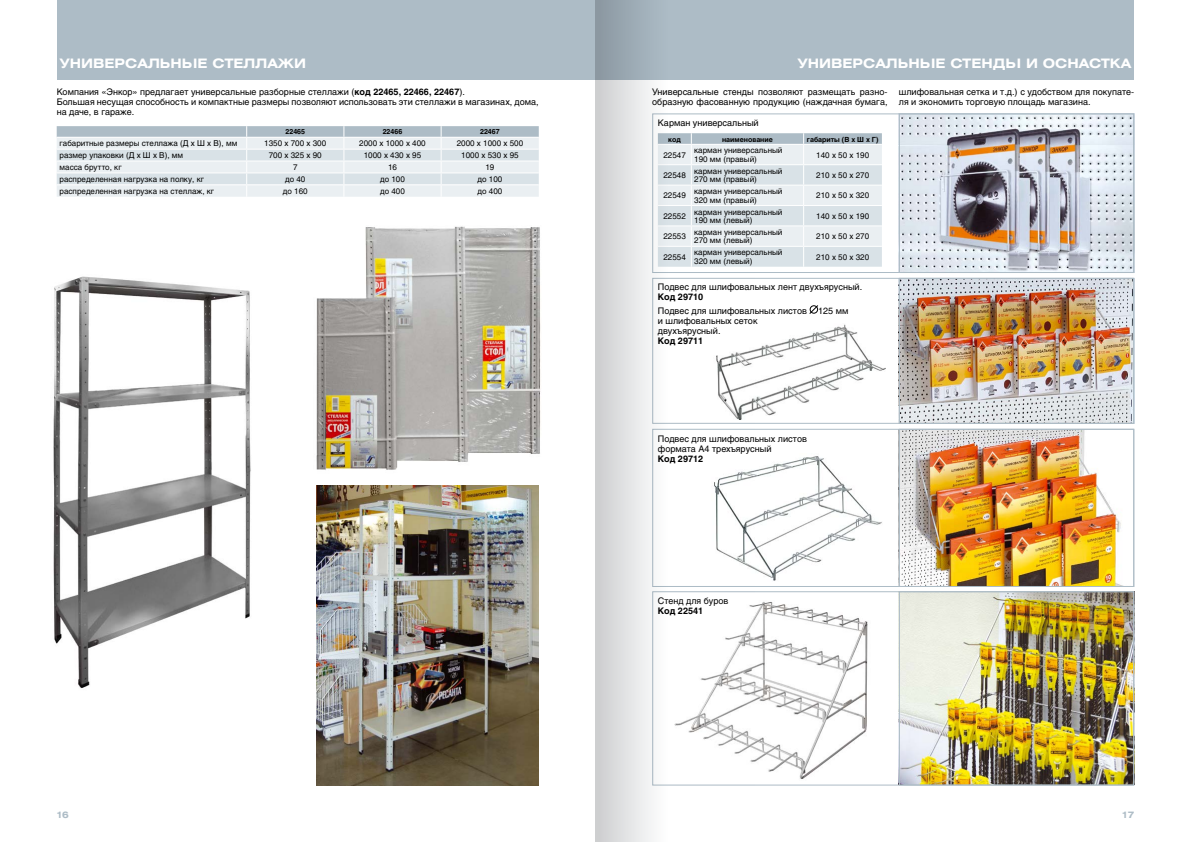
<style>
.page{position:relative;width:1191px;height:842px;background:#fff}
.page>*{position:absolute;margin:0;border:0;box-sizing:border-box;transform-origin:0 0}
.t1{font:700 13px "Helios Ext C";color:#fff}
.t2{font:9px/10px "Helios C";color:#000}
.t3{font:700 9px "Helios C";color:#000}
.t4{font:700 9px "Helios Ext C";color:#adbcc6}
.t5{font:8px/8.5px "Helios C";color:#000}
.t6{font:700 7px "Helios C";color:#000}
.s1{font-weight:700}
</style>
<div class="page">
<div style="left:57px;top:0;width:538px;height:79px;background:#adbcc6"></div>
<div style="left:595px;top:0;width:539px;height:79px;background:#adbcc6"></div>
<img style="left:901px;top:115px;width:231px;height:156px">
<img style="left:901px;top:593px;width:231px;height:190px">
<img style="left:316px;top:226px;width:225px;height:260px">
<img style="left:53px;top:276px;width:198px;height:412px">
<svg style="left:57px;top:126px;width:482px;height:71px;background:#dce3e8"></svg>
<hr style="left:57px;top:137px;width:190px;height:1px;background:#fff">
<hr style="left:247px;top:137px;width:97px;height:1px;background:#fff">
<hr style="left:344px;top:137px;width:97px;height:1px;background:#fff">
<hr style="left:441px;top:137px;width:98px;height:1px;background:#fff">
<hr style="left:57px;top:149px;width:190px;height:1px;background:#fff">
<hr style="left:247px;top:149px;width:97px;height:1px;background:#fff">
<hr style="left:344px;top:149px;width:97px;height:1px;background:#fff">
<hr style="left:441px;top:149px;width:98px;height:1px;background:#fff">
<hr style="left:57px;top:161px;width:190px;height:1px;background:#fff">
<hr style="left:247px;top:161px;width:97px;height:1px;background:#fff">
<hr style="left:344px;top:161px;width:97px;height:1px;background:#fff">
<hr style="left:441px;top:161px;width:98px;height:1px;background:#fff">
<hr style="left:57px;top:184px;width:190px;height:1px;background:#fff">
<hr style="left:247px;top:184px;width:97px;height:1px;background:#fff">
<hr style="left:344px;top:184px;width:97px;height:1px;background:#fff">
<hr style="left:441px;top:184px;width:98px;height:1px;background:#fff">
<img style="left:316px;top:486px;width:223px;height:299px">
<img style="left:754px;top:601px;width:114px;height:178px">
<img style="left:754px;top:324px;width:132px;height:92px">
<img style="left:754px;top:456px;width:128px;height:125px">
<img style="left:901px;top:280px;width:231px;height:142px">
<img style="left:901px;top:431px;width:220px;height:154px">
<svg style="left:809px;top:305px;width:9px;height:9px"></svg>
<svg style="left:754px;top:133px;width:128px;height:134px;background:#dde5e9"></svg>
<hr style="left:691px;top:144px;width:112px;height:1px;background:#fff">
<hr style="left:803px;top:144px;width:79px;height:1px;background:#fff">
<hr style="left:691px;top:164px;width:112px;height:1px;background:#fff">
<hr style="left:803px;top:164px;width:79px;height:1px;background:#fff">
<hr style="left:691px;top:205px;width:112px;height:1px;background:#fff">
<hr style="left:803px;top:205px;width:79px;height:1px;background:#fff">
<hr style="left:691px;top:246px;width:112px;height:1px;background:#fff">
<hr style="left:803px;top:246px;width:79px;height:1px;background:#fff">
<div style="left:899px;top:278px;width:235px;height:146px;border:1px solid #adbcc6"></div>
<div style="left:899px;top:113px;width:235px;height:160px;border:1px solid #adbcc6"></div>
<div style="left:899px;top:429px;width:235px;height:158px;border:1px solid #adbcc6"></div>
<div style="left:899px;top:591px;width:235px;height:194px;border:1px solid #adbcc6"></div>
<svg style="left:595px;top:0;width:159px;height:842px"></svg>
<h1 class="t1" style="left:60px;top:56px;width:248px">Универсальные стеллажи</h1>
<p class="t2" style="left:57px;top:87px;width:483px">Компания «Энкор» предлагает универсальные разборные стеллажи (<span class="s1">код 22465, 22466, 22467</span>).<br>Большая несущая способность и компактные размеры позволяют использовать эти стеллажи в магазинах, дома, на даче, в гараже.</p>
<h1 class="t1" style="left:797px;top:56px;width:335px">универсальные стенды и оснастка</h1>
<p class="t2" style="left:899px;top:87px;width:237px">шлифовальная сетка и т.д.) с удобством для покупате&shy;ля и экономить торговую площадь магазина.</p>
<p class="t2" style="left:652px;top:87px;width:237px">Универсальные стенды позволяют размещать разно&shy;образную фасованную продукцию (наждачная бумага,</p>
<p class="t6" style="left:285px;top:128px;width:21px">22465</p>
<p class="t6" style="left:383px;top:128px;width:21px">22466</p>
<p class="t6" style="left:480px;top:128px;width:21px">22467</p>
<p class="t5" style="left:60px;top:139px;width:179px">габаритные размеры стеллажа (д х ш х в), мм</p>
<p class="t5" style="left:264px;top:139px;width:63px">1350 х 700 х 300</p>
<p class="t5" style="left:359px;top:139px;width:68px">2000 х 1000 х 400</p>
<p class="t5" style="left:457px;top:139px;width:68px">2000 х 1000 х 500</p>
<p class="t5" style="left:60px;top:151px;width:125px">размер упаковки (д х ш х в), мм</p>
<p class="t5" style="left:269px;top:151px;width:54px">700 х 325 х 90</p>
<p class="t5" style="left:364px;top:151px;width:59px">1000 х 430 х 95</p>
<p class="t5" style="left:461px;top:151px;width:59px">1000 х 530 х 95</p>
<p class="t5" style="left:60px;top:163px;width:64px">масса брутто, кг</p>
<p class="t5" style="left:293px;top:163px;width:6px">7</p>
<p class="t5" style="left:388px;top:163px;width:10px">16</p>
<p class="t5" style="left:485px;top:163px;width:10px">19</p>
<p class="t5" style="left:60px;top:175px;width:146px">распределенная нагрузка на полку, кг</p>
<p class="t5" style="left:285px;top:175px;width:22px">до 40</p>
<p class="t5" style="left:380px;top:175px;width:26px">до 100</p>
<p class="t5" style="left:477px;top:175px;width:26px">до 100</p>
<p class="t5" style="left:60px;top:187px;width:156px">распределенная нагрузка на стеллаж, кг</p>
<p class="t5" style="left:283px;top:187px;width:26px">до 160</p>
<p class="t5" style="left:380px;top:187px;width:26px">до 400</p>
<p class="t5" style="left:477px;top:187px;width:26px">до 400</p>
<p class="t2" style="left:658px;top:118px;width:102px">Карман универсальный</p>
<p class="t6" style="left:668px;top:135px;width:14px">код</p>
<p class="t6" style="left:722px;top:135px;width:52px">наименование</p>
<p class="t6" style="left:807px;top:135px;width:73px">габариты (В х Ш х Г)</p>
<p class="t5" style="left:663px;top:150px;width:24px">22547</p>
<p class="t5" style="left:694px;top:146px;width:90px">карман универсальный<br>190 мм (правый)</p>
<p class="t5" style="left:816px;top:150px;width:54px">140 х 50 х 190</p>
<p class="t5" style="left:663px;top:171px;width:24px">22548</p>
<p class="t5" style="left:694px;top:167px;width:90px">карман универсальный<br>270 мм (правый)</p>
<p class="t5" style="left:816px;top:171px;width:54px">210 х 50 х 270</p>
<p class="t5" style="left:663px;top:191px;width:24px">22549</p>
<p class="t5" style="left:694px;top:187px;width:90px">карман универсальный<br>320 мм (правый)</p>
<p class="t5" style="left:816px;top:191px;width:54px">210 х 50 х 320</p>
<p class="t5" style="left:663px;top:212px;width:24px">22552</p>
<p class="t5" style="left:694px;top:207px;width:90px">карман универсальный<br>190 мм (левый)</p>
<p class="t5" style="left:816px;top:212px;width:54px">140 х 50 х 190</p>
<p class="t5" style="left:663px;top:232px;width:24px">22553</p>
<p class="t5" style="left:694px;top:228px;width:90px">карман универсальный<br>270 мм (левый)</p>
<p class="t5" style="left:816px;top:232px;width:54px">210 х 50 х 270</p>
<p class="t5" style="left:663px;top:252px;width:24px">22554</p>
<p class="t5" style="left:694px;top:248px;width:90px">карман универсальный<br>320 мм (левый)</p>
<p class="t5" style="left:816px;top:252px;width:54px">210 х 50 х 320</p>
<p class="t2" style="left:658px;top:282px;width:206px">Подвес для шлифовальных лент двухъярусный.</p>
<p class="t3" style="left:658px;top:292px;width:47px">Код 29710</p>
<p class="t2" style="left:658px;top:306px;width:192px">Подвес для шлифовальных листов 125 мм и шлифовальных сеток<br>двухъярусный.</p>
<p class="t3" style="left:658px;top:335px;width:47px">Код 29711</p>
<p class="t2" style="left:658px;top:434px;width:151px">Подвес для шлифовальных листов формата А4 трехъярусный</p>
<p class="t3" style="left:658px;top:453px;width:47px">Код 29712</p>
<p class="t2" style="left:658px;top:595px;width:72px">Стенд для буров</p>
<p class="t3" style="left:658px;top:605px;width:47px">Код 22541</p>
<p class="t4" style="left:57px;top:809px;width:14px">16</p>
<p class="t4" style="left:1122px;top:809px;width:14px">17</p>
</div>
